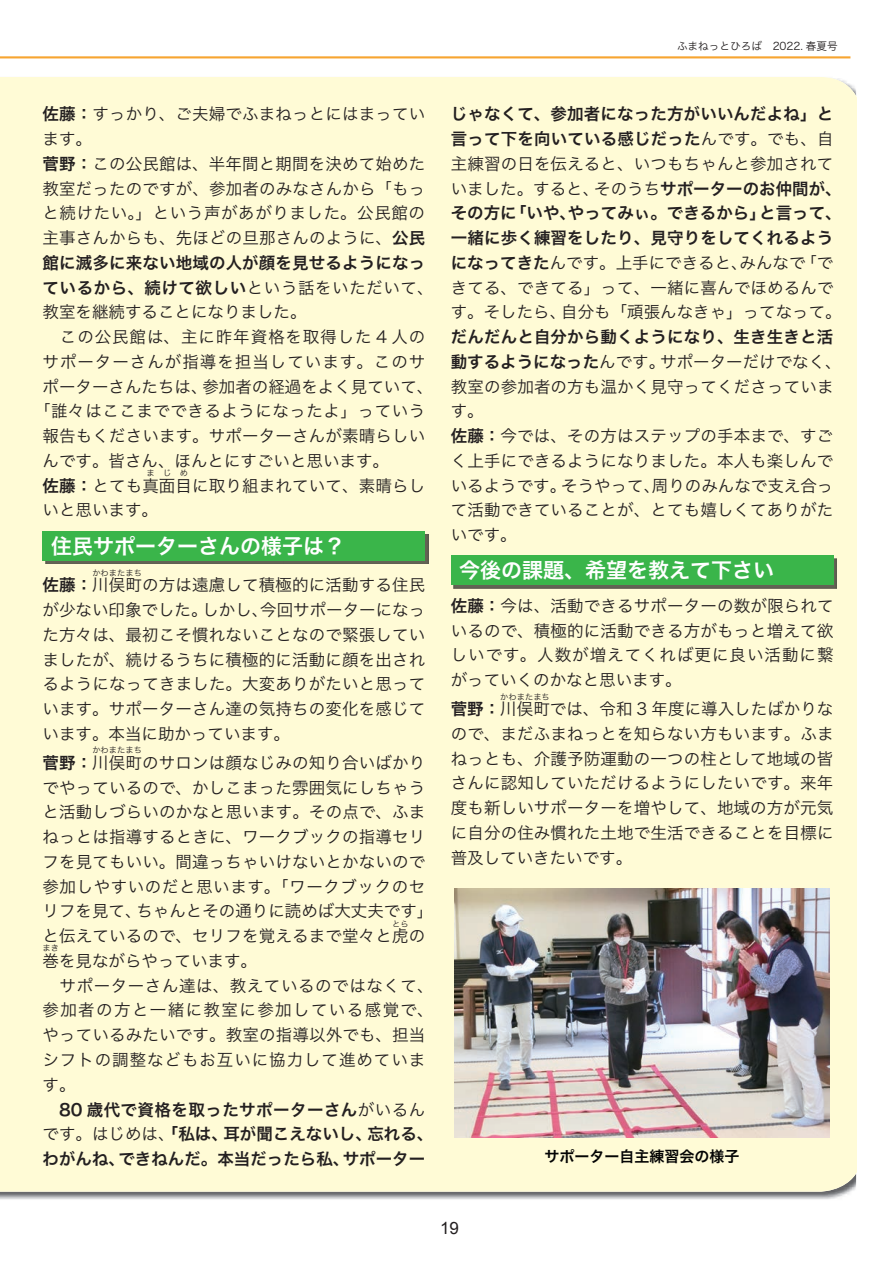
<style>
.page{position:relative;width:893px;height:1263px;background:#fff}
.page>*{position:absolute;margin:0;border:0;box-sizing:border-box;transform-origin:0 0}
.t1{font:21px "Hiragino Sans W6";color:#fff}
.t2{font:16.95px "Arial";color:#231f20}
.t3{font:16.5px/24.8px "Hiragino Sans W3";letter-spacing:.01em;color:#231f20}
.t4{font:16.5px/24.8px "Hiragino Sans W6";letter-spacing:.01em;color:#231f20}
.t5{font:16.5px/24.8px "Hiragino Sans W3";letter-spacing:.055em;color:#231f20}
.t6{font:16.5px "Hiragino Sans W3";letter-spacing:.03em;color:#231f20}
.t7{font:16.5px "Hiragino Sans W3";letter-spacing:.06em;color:#231f20}
.t8{font:15px "Hiragino Sans W6";color:#030303}
.t9{font:10.65px "Hiragino Sans W3";color:#231f20}
.t10{font:8.25px "Hiragino Sans W3";letter-spacing:.005em;color:#231f20}
.s1{font-family:"Hiragino Sans W6"}
.s2{font-family:"Hiragino Sans W3"}
</style>
<div class="page">
<img style="left:0;top:1192px;width:850px;height:7px">
<div style="left:0;top:77px;width:856px;height:1115px;background:#fffbd6"></div>
<img style="left:45px;top:534px;width:383px;height:30px">
<div style="left:43px;top:531px;width:382px;height:30px;background:#3ab54a"></div>
<img style="left:454px;top:558px;width:382px;height:30px">
<div style="left:451px;top:555px;width:382px;height:30px;background:#3ab54a"></div>
<hr style="left:0;top:56px;width:850px;height:2px;background:#f7a531">
<img style="left:455px;top:888px;width:374px;height:250px">
<p class="t9" style="left:677px;top:36px;width:162px">ふまねっとひろば　2022. 春夏号</p>
<p class="t3" style="left:43px;top:101px;width:384px"><span class="s1">佐藤：</span>すっかり、ご夫婦でふまねっとにはまっています。<br><span class="s1">菅野：</span>この公民館は、半年間と期間を決めて始めた教室だったのですが、参加者のみなさんから「もっと続けたい。」という声があがりました。公民館の主事さんからも、先ほどの旦那さんのように、<span class="s1">公民</span></p>
<p class="t4" style="left:43px;top:250px;width:393px">館に滅多に来ない地域の人が顔を見せるようになっているから、続けて欲しい<span class="s2">という話をいただいて、</span></p>
<p class="t3" style="left:43px;top:299px;width:265px">教室を継続することになりました。</p>
<p class="t5" style="left:43px;top:323px;width:384px">　この公民館は、主に昨年資格を取得した 4 人の</p>
<p class="t7" style="left:43px;top:347px;width:384px">サポーターさんが指導を担当しています。このサ</p>
<p class="t3" style="left:43px;top:373px;width:392px">ポーターさんたちは、参加者の経過をよく見ていて、</p>
<p class="t6" style="left:34px;top:396px;width:392px">「誰々はここまでできるようになったよ」っていう</p>
<p class="t3" style="left:43px;top:422px;width:384px">報告もくださいます。サポーターさんが素晴らしい</p>
<p class="t3" style="left:43px;top:447px;width:348px">んです。皆さん、ほんとにすごいと思います。</p>
<p class="t3" style="left:43px;top:472px;width:384px"><span class="s1">佐藤：</span>とても真面目に取り組まれていて、素晴らし</p>
<p class="t10" style="left:146px;top:466px;width:43px">まじめ</p>
<p class="t3" style="left:43px;top:497px;width:117px">いと思います。</p>
<p class="t1" style="left:51px;top:527px;width:295px">住民サポーターさんの様子は？</p>
<p class="t3" style="left:43px;top:572px;width:384px"><span class="s1">佐藤：</span>川俣町の方は遠慮して積極的に活動する住民</p>
<p class="t10" style="left:92px;top:565px;width:51px">かわまたまち</p>
<p class="t3" style="left:43px;top:596px;width:384px;text-align:justify">が少ない印象でした。しかし、今回サポーターになった方々は、最初こそ慣れないことなので緊張していましたが、続けるうちに積極的に活動に顔を出されるようになってきました。大変ありがたいと思っています。サポーターさん達の気持ちの変化を感じています。本当に助かっています。</p>
<p class="t3" style="left:43px;top:749px;width:384px"><span class="s1">菅野：</span>川俣町のサロンは顔なじみの知り合いばかり</p>
<p class="t10" style="left:92px;top:743px;width:51px">かわまたまち</p>
<p class="t3" style="left:43px;top:774px;width:392px">でやっているので、かしこまった雰囲気にしちゃうと活動しづらいのかなと思います。その点で、ふまねっとは指導するときに、ワークブックの指導セリフを見てもいい。間違っちゃいけないとかないので参加しやすいのだと思います。「ワークブックのセリフを見て、ちゃんとその通りに読めば大丈夫です」と伝えているので、セリフを覚えるまで堂々と虎の</p>
<p class="t10" style="left:392px;top:916px;width:18px">とら</p>
<p class="t10" style="left:43px;top:941px;width:18px">まき</p>
<p class="t5" style="left:43px;top:972px;width:393px">　サポーターさん達は、教えているのではなくて、参加者の方と一緒に教室に参加している感覚で、やっているみたいです。教室の指導以外でも、担当シフトの調整などもお互いに協力して進めています。</p>
<p class="t4" style="left:43px;top:1096px;width:392px;text-align:center">80 歳代で資格を取ったサポーターさん<span class="s2">がいるん<br>です。はじめは、</span>「私は、耳が聞こえないし、忘れる、わがんね、できねんだ。本当だったら私、サポーター</p>
<p class="t3" style="left:43px;top:947px;width:216px">巻を見ながらやっています。</p>
<p class="t4" style="left:451px;top:101px;width:384px">じゃなくて、参加者になった方がいいんだよね」と言って下を向いている感じだった<span class="s2">んです。でも、自</span></p>
<p class="t3" style="left:451px;top:150px;width:392px">主練習の日を伝えると、いつもちゃんと参加されていました。すると、そのうち<span class="s1">サポーターのお仲間が、</span></p>
<p class="t4" style="left:451px;top:200px;width:392px">その方に「いや、やってみぃ。できるから」と言って、一緒に歩く練習をしたり、見守りをしてくれるよう</p>
<p class="t3" style="left:451px;top:249px;width:392px"><span class="s1">になってきた</span>んです。上手にできると、みんなで「できてる、できてる」って、一緒に喜んでほめるんです。そしたら、自分も「頑張んなきゃ」ってなって。</p>
<p class="t4" style="left:451px;top:324px;width:384px">だんだんと自分から動くようになり、生き生きと活</p>
<p class="t3" style="left:451px;top:348px;width:392px"><span class="s1">動するようになった</span>んです。サポーターだけでなく、教室の参加者の方も温かく見守ってくださっています。<br><span class="s1">佐藤：</span>今では、その方はステップの手本まで、すごく上手にできるようになりました。本人も楽しんでいるようです。そうやって、周りのみんなで支え合って活動できていることが、とても嬉しくてありがたいです。</p>
<p class="t1" style="left:459px;top:551px;width:316px">今後の課題、希望を教えて下さい</p>
<p class="t3" style="left:451px;top:592px;width:384px;text-align:justify"><span class="s1">佐藤：</span>今は、活動できるサポーターの数が限られているので、積極的に活動できる方がもっと増えて欲しいです。人数が増えてくれば更に良い活動に繋がっていくのかなと思います。</p>
<p class="t3" style="left:451px;top:695px;width:384px"><span class="s1">菅野：</span>川俣町では、令和 3 年度に導入したばかりな</p>
<p class="t10" style="left:500px;top:689px;width:51px">かわまたまち</p>
<p class="t3" style="left:451px;top:720px;width:384px;text-align:justify">ので、まだふまねっとを知らない方もいます。ふまねっとも、介護予防運動の一つの柱として地域の皆さんに認知していただけるようにしたいです。来年度も新しいサポーターを増やして、地域の方が元気に自分の住み慣れた土地で生活できることを目標に普及していきたいです。</p>
<p class="t8" style="left:545px;top:1143px;width:196px">サポーター自主練習会の様子</p>
<p class="t2" style="left:440px;top:1217px;width:20px">19</p>
</div>
